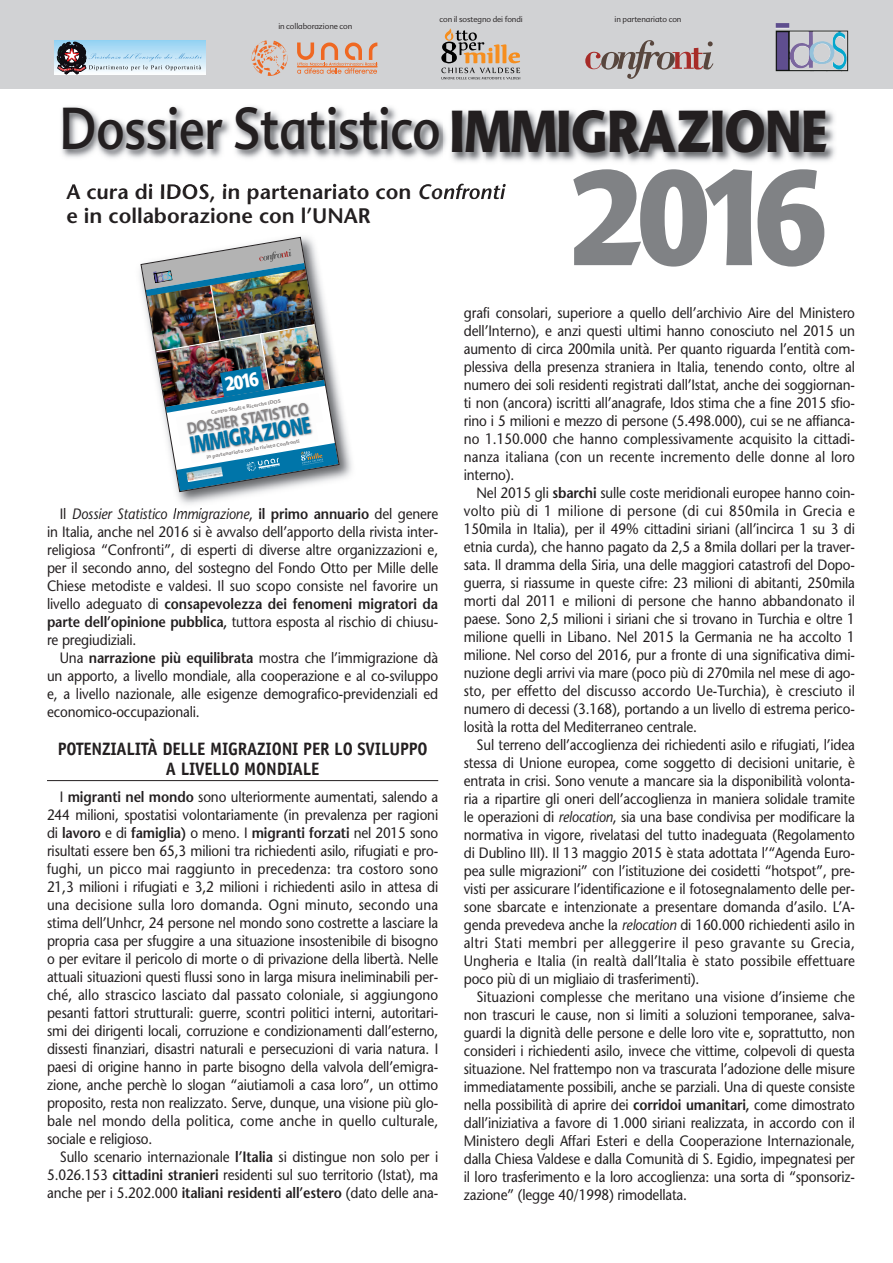
<style>
.page{position:relative;width:893px;height:1263px;background:#fff}
.page>*{position:absolute;margin:0;border:0;box-sizing:border-box;transform-origin:0 0}
.t1{font:900 131.4px "Advert";color:#808285;scale:.9 1}
.t2{font:57.6px "Advert";color:#231f20;scale:.82 1}
.t3{font:900 22.65px "Advert";color:#0075a9;scale:.67 1}
.t4{font:600 21px/24px "Stone Sans Std";color:#231f20}
.t5{font:900 19.2px "Advert";color:#fff;scale:.81 1}
.t6{font:700 18px/20.2px "Officina Sans Std";letter-spacing:-.01em;color:#231f20;text-align:center;scale:.95 1}
.t7{font:15.3px "Advert";color:#888484;scale:.78 1}
.t8{font:500 15px/18px "Stone Sans Std";letter-spacing:-.01em;color:#231f20;text-align:justify;scale:.9 1}
.t9{font:300 7.95px "Advert";letter-spacing:-.01em;color:#231f20}
.t10{font:700 4.8px "Advert";color:#888484}
.s1{font-weight:900}
.s2{font-style:italic}
.s3{font-weight:600}
</style>
<div class="page">
<hr style="left:47px;top:780px;width:391px;height:1px;background:#231f20">
<div style="left:0;top:0;width:893px;height:89px;background:#d1d2d4"></div>
<div style="left:54px;top:40px;width:151px;height:35px;background:#fff"></div>
<svg style="left:54px;top:40px;width:151px;height:32px"></svg>
<svg style="left:57px;top:42px;width:145px;height:32px;background:#acc2d1"></svg>
<svg style="left:297px;top:43px;width:81px;height:31px"></svg>
<hr style="left:297px;top:66px;width:80px;height:1px;background:#f36e21">
<svg style="left:252px;top:40px;width:35px;height:36px"></svg>
<svg style="left:441px;top:28px;width:80px;height:51px"></svg>
<svg style="left:585px;top:40px;width:128px;height:39px"></svg>
<img style="left:775px;top:23px;width:73px;height:48px">
<img style="left:62px;top:106px;width:382px;height:85px">
<img style="left:69px;top:184px;width:201px;height:7px">
<img style="left:419px;top:184px;width:25px;height:7px">
<img style="left:444px;top:110px;width:391px;height:90px">
<img style="left:444px;top:184px;width:62px;height:15px">
<img style="left:573px;top:169px;width:245px;height:33px">
<img style="left:139px;top:273px;width:213px;height:241px">
<img style="left:140px;top:236px;width:200px;height:256px">
<p class="t9" style="left:278px;top:22px;width:75px">in collaborazione con</p>
<p class="t9" style="left:439px;top:14px;width:85px">con il sostegno dei fondi</p>
<p class="t9" style="left:615px;top:15px;width:68px">in partenariato con</p>
<h2 class="t2" style="left:60px;top:95px;width:938px">Dossier Statistico <span class="s1">IMMIGRAZIONE</span></h2>
<h3 class="t4" style="left:66px;top:182px;width:439px">A cura di IDOS, in partenariato con <span class="s2">Confronti </span>e in collaborazione con l’UNAR</h3>
<h1 class="t1" style="left:570px;top:143px;width:287px">2016</h1>
<p class="t5" style="left:223px;top:374px;width:43px;rotate:-10deg">2016</p>
<p class="t10" style="left:211px;top:410px;width:72px;rotate:-10deg">Centro Studi e Ricerche IDOS</p>
<p class="t10" style="left:206px;top:454px;width:96px;rotate:-10deg">in partenariato con la rivista Confronti</p>
<p class="t7" style="left:186px;top:420px;width:158px;rotate:-10deg">DOSSIER STATISTICO</p>
<h3 class="t3" style="left:188px;top:433px;width:184px;rotate:-10deg">IMMIGRAZIONE</h3>
<p class="t8" style="left:47px;top:506px;width:436px;text-indent:13px">Il <span class="s2">Dossier Statistico Immigrazione</span>, <span class="s3">il primo annuario</span> del genere in Italia, anche nel 2016 si è avvalso dell’apporto della rivista inter&shy;religiosa “Confronti”, di esperti di diverse altre organizzazioni e, per il secondo anno, del sostegno del Fondo Otto per Mille delle Chiese metodiste e valdesi. Il suo scopo consiste nel favorire un livello adeguato di <span class="s3">consapevolezza dei fenomeni migratori da parte dell’opinione pubblica,</span> tuttora esposta al rischio di chiusu&shy;re pregiudiziali.</p>
<p class="t8" style="left:47px;top:650px;width:436px;text-indent:13px">Una <span class="s3">narrazione più equilibrata</span> mostra che l’immigrazione dà un apporto, a livello mondiale, alla cooperazione e al co-sviluppo e, a livello nazionale, alle esigenze demografico-previdenziali ed economico-occupazionali.</p>
<p class="t6" style="left:58px;top:740px;width:391px">POTENZIALITÀ DELLE MIGRAZIONI PER LO SVILUPPO<br>A LIVELLO MONDIALE</p>
<p class="t8" style="left:47px;top:789px;width:436px;text-indent:13px">I <span class="s3">migranti nel mondo</span> sono ulteriormente aumentati, salendo a 244 milioni, spostatisi volontariamente (in prevalenza per ragioni di <span class="s3">lavoro</span> e di <span class="s3">famiglia)</span> o meno. I <span class="s3">migranti forzati</span> nel 2015 sono risultati essere ben 65,3 milioni tra richiedenti asilo, rifugiati e pro&shy;fughi, un picco mai raggiunto in precedenza: tra costoro sono 21,3 milioni i rifugiati e 3,2 milioni i richiedenti asilo in attesa di una decisione sulla loro domanda. Ogni minuto, secondo una stima dell’Unhcr, 24 persone nel mondo sono costrette a lasciare la propria casa per sfuggire a una situazione insostenibile di bisogno o per evitare il pericolo di morte o di privazione della libertà. Nelle attuali situazioni questi flussi sono in larga misura ineliminabili per&shy;ché, allo strascico lasciato dal passato coloniale, si aggiungono pesanti fattori strutturali: guerre, scontri politici interni, autoritari&shy;smi dei dirigenti locali, corruzione e condizionamenti dall’esterno, dissesti finanziari, disastri naturali e persecuzioni di varia natura. I paesi di origine hanno in parte bisogno della valvola dell’emigra&shy;zione, anche perchè lo slogan “aiutiamoli a casa loro”, un ottimo proposito, resta non realizzato. Serve, dunque, una visione più glo&shy;bale nel mondo della politica, come anche in quello culturale, sociale e religioso.</p>
<p class="t8" style="left:47px;top:1149px;width:436px;text-indent:13px">Sullo scenario internazionale <span class="s3">l’Italia</span> si distingue non solo per i 5.026.153 <span class="s3">cittadini stranieri</span> residenti sul suo territorio (Istat), ma anche per i 5.202.000 <span class="s3">italiani residenti all’estero</span> (dato delle ana-</p>
<p class="t8" style="left:464px;top:305px;width:436px">grafi consolari, superiore a quello dell’archivio Aire del Ministero dell’Interno), e anzi questi ultimi hanno conosciuto nel 2015 un aumento di circa 200mila unità. Per quanto riguarda l’entità com&shy;plessiva della presenza straniera in Italia, tenendo conto, oltre al numero dei soli residenti registrati dall’Istat, anche dei soggiornan&shy;ti non (ancora) iscritti all’anagrafe, Idos stima che a fine 2015 sfio&shy;rino i 5 milioni e mezzo di persone (5.498.000), cui se ne affianca&shy;no 1.150.000 che hanno complessivamente acquisito la cittadi&shy;nanza italiana (con un recente incremento delle donne al loro interno).</p>
<p class="t8" style="left:464px;top:485px;width:436px;text-indent:13px">Nel 2015 gli <span class="s3">sbarchi</span> sulle coste meridionali europee hanno coin&shy;volto più di 1 milione di persone (di cui 850mila in Grecia e 150mila in Italia), per il 49% cittadini siriani (all’incirca 1 su 3 di etnia curda), che hanno pagato da 2,5 a 8mila dollari per la traver&shy;sata. Il dramma della Siria, una delle maggiori catastrofi del Dopo&shy;guerra, si riassume in queste cifre: 23 milioni di abitanti, 250mila morti dal 2011 e milioni di persone che hanno abbandonato il paese. Sono 2,5 milioni i siriani che si trovano in Turchia e oltre 1 milione quelli in Libano. Nel 2015 la Germania ne ha accolto 1 milione. Nel corso del 2016, pur a fronte di una significativa dimi&shy;nuzione degli arrivi via mare (poco più di 270mila nel mese di ago&shy;sto, per effetto del discusso accordo Ue-Turchia), è cresciuto il numero di decessi (3.168), portando a un livello di estrema perico&shy;losità la rotta del Mediterraneo centrale.</p>
<p class="t8" style="left:464px;top:737px;width:436px;text-indent:13px">Sul terreno dell’accoglienza dei richiedenti asilo e rifugiati, l’idea stessa di Unione europea, come soggetto di decisioni unitarie, è entrata in crisi. Sono venute a mancare sia la disponibilità volonta&shy;ria a ripartire gli oneri dell’accoglienza in maniera solidale tramite le operazioni di <span class="s2">relocation</span>, sia una base condivisa per modificare la normativa in vigore, rivelatasi del tutto inadeguata (Regolamento di Dublino III). Il 13 maggio 2015 è stata adottata l’“Agenda Euro&shy;pea sulle migrazioni” con l’istituzione dei cosidetti “hotspot”, pre&shy;visti per assicurare l’identificazione e il fotosegnalamento delle per&shy;sone sbarcate e intenzionate a presentare domanda d’asilo. L’A&shy;genda prevedeva anche la <span class="s2">relocation</span> di 160.000 richiedenti asilo in altri Stati membri per alleggerire il peso gravante su Grecia, Ungheria e Italia (in realtà dall’Italia è stato possibile effettuare poco più di un migliaio di trasferimenti).</p>
<p class="t8" style="left:464px;top:989px;width:436px;text-indent:13px">Situazioni complesse che meritano una visione d’insieme che non trascuri le cause, non si limiti a soluzioni temporanee, salva&shy;guardi la dignità delle persone e delle loro vite e, soprattutto, non consideri i richiedenti asilo, invece che vittime, colpevoli di questa situazione. Nel frattempo non va trascurata l’adozione delle misure immediatamente possibili, anche se parziali. Una di queste consiste nella possibilità di aprire dei <span class="s3">corridoi umanitari,</span> come dimostrato dall’iniziativa a favore di 1.000 siriani realizzata, in accordo con il Ministero degli Affari Esteri e della Cooperazione Internazionale, dalla Chiesa Valdese e dalla Comunità di S. Egidio, impegnatesi per il loro trasferimento e la loro accoglienza: una sorta di “sponsoriz&shy;zazione” (legge 40/1998) rimodellata.</p>
</div>
